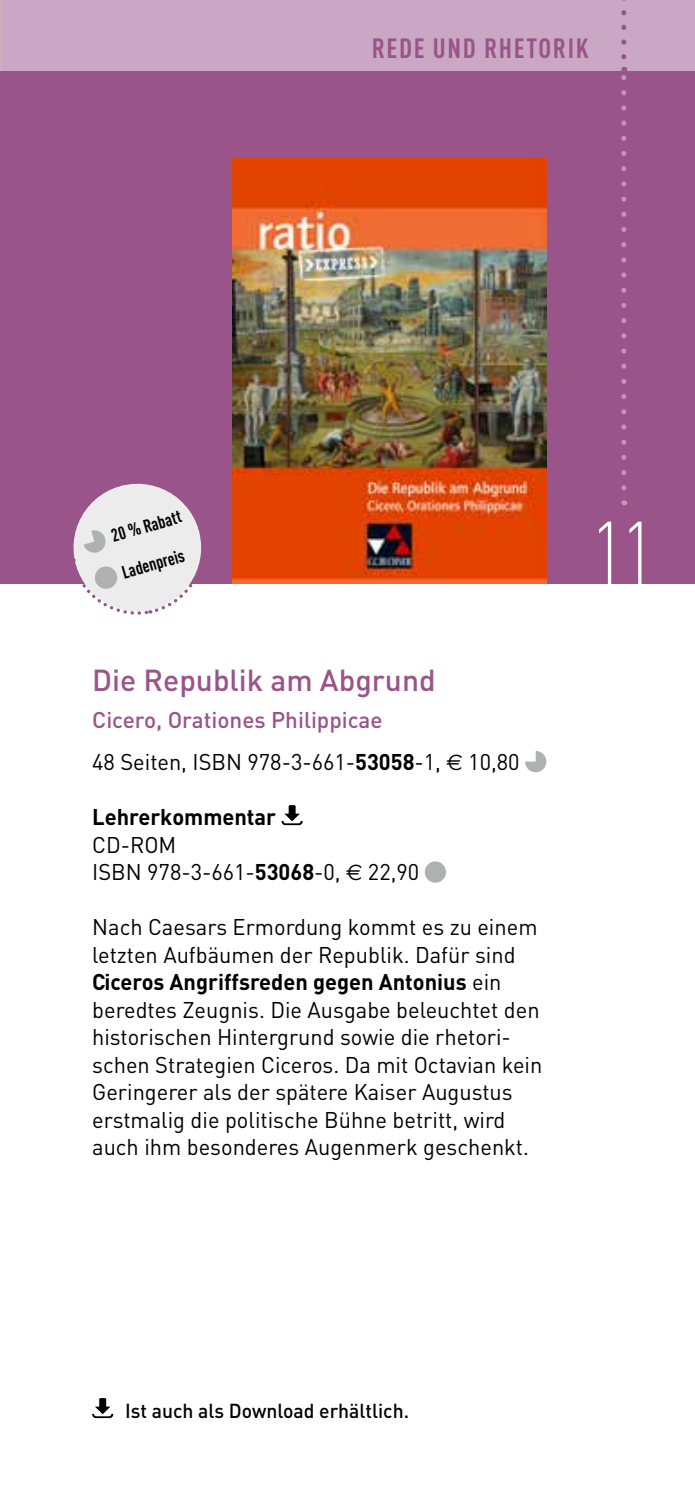
<style>
.page{position:relative;width:695px;height:1489px;background:#fff}
.page>*{position:absolute;margin:0;border:0;box-sizing:border-box;transform-origin:0 0}
.t1{font:300 87.5px "DIN Cond";color:#fff}
.t2{font:500 30px "DIN";color:#99548a}
.t3{font:700 27.5px "DIN Cond";letter-spacing:.06em;color:#99548a}
.t4{font:22.5px/27.5px "DIN";color:#000}
.t5{font:700 22.5px "DIN";color:#000}
.t6{font:500 20px "DIN";color:#000}
.t7{font:700 18px/38.2px "DIN Cond";color:#000}
.s1{font-weight:500;color:#99548a}
.s2{font-weight:700}
.s3{font-family:"Euro Sans"}
</style>
<div class="page">
<svg style="left:525px;top:751px;width:21px;height:21px"></svg>
<svg style="left:281px;top:805px;width:21px;height:20px"></svg>
<div style="left:424px;top:861px;width:22px;height:21px;background:#afb0b0;border-radius:50%"></div>
<div style="left:0;top:0;width:694px;height:71px;background:#caa7c4"></div>
<div style="left:0;top:71px;width:694px;height:512px;background:#99548a"></div>
<svg style="left:623px;top:500px;width:2px;height:6px"></svg>
<svg style="left:621px;top:0;width:5px;height:488px"></svg>
<svg style="left:68px;top:483px;width:139px;height:132px"></svg>
<img style="left:232px;top:159px;width:314px;height:424px">
<svg style="left:92px;top:1398px;width:21px;height:19px"></svg>
<p class="t3" style="left:372px;top:31px;width:218px">REDE UND RHETORIK</p>
<p class="t7" style="left:106px;top:517px;width:73px;rotate:-16deg">20 % Rabatt<br>Ladenpreis</p>
<h2 class="t2" style="left:92px;top:661px;width:345px">Die Republik am Abgrund</h2>
<p class="t4" style="left:92px;top:699px;width:429px;line-height:41.8px"><span class="s1">Cicero, Orationes Philippicae<br></span>48 Seiten, ISBN 978-3-661-<span class="s2">53058</span>-1, <span class="s3">€</span> 10,80</p>
<p class="t5" style="left:92px;top:802px;width:185px">Lehrerkommentar</p>
<p class="t4" style="left:92px;top:830px;width:328px">CD-ROM<br>ISBN 978-3-661-<span class="s2">53068</span>-0, <span class="s3">€</span> 22,90</p>
<p class="t4" style="left:92px;top:912px;width:451px">Nach Caesars Ermordung kommt es zu einem letzten Aufbäumen der Republik. Dafür sind <span class="s2">Ciceros Angriffsreden gegen Antonius</span> ein beredtes Zeugnis. Die Ausgabe beleuchtet den historischen Hintergrund sowie die rhetori&shy;schen Strategien Ciceros. Da mit Octavian kein Geringerer als der spätere Kaiser Augustus erstmalig die politische Bühne betritt, wird auch ihm besonderes Augenmerk geschenkt.</p>
<h1 class="t1" style="left:593px;top:503px;width:62px">11</h1>
<p class="t6" style="left:125px;top:1397px;width:285px">Ist auch als Download erhältlich.</p>
</div>
